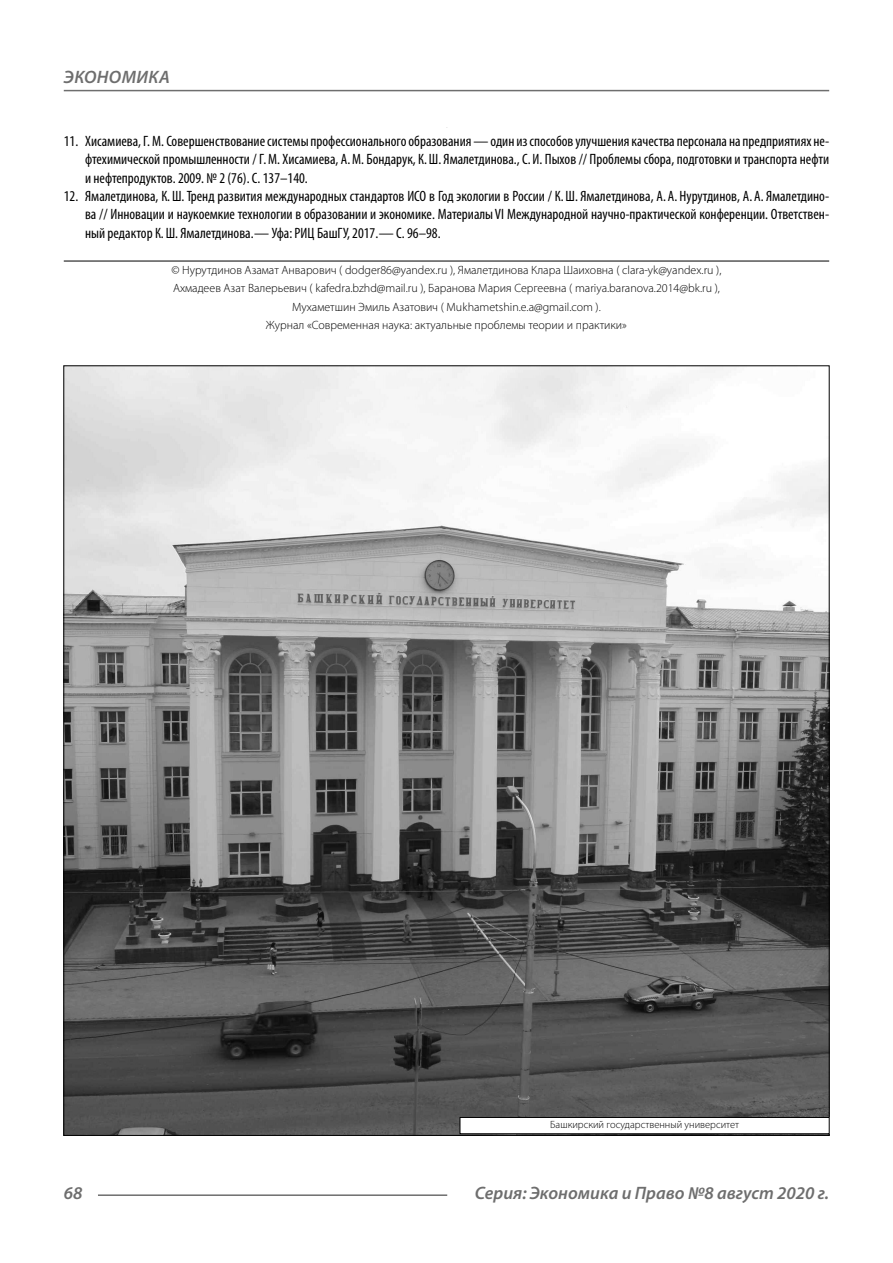
<style>
.page{position:relative;width:893px;height:1263px;background:#fff}
.page>*{position:absolute;margin:0;border:0;box-sizing:border-box;transform-origin:0 0}
.t1{font:italic 600 18px "Myriad Pro";color:#6e6e6e}
.t2{font:condensed 15px/18.3px "Myriad Pro";color:#000;text-align:justify}
.Copy{font:300 12px/18.3px "Myriad Pro";color:#000;text-align:center}
.Author-doc{font:300 10.5px "Myriad Pro";color:#000}
</style>
<div class="page">
<hr style="left:64px;top:261px;width:765px;height:1px;background:#000">
<img style="left:65px;top:367px;width:763px;height:767px">
<div style="left:460px;top:1117px;width:369px;height:17px;background:#fff"></div>
<div style="left:460px;top:1117px;width:370px;height:17px;border:1px solid #000"></div>
<hr style="left:98px;top:1194px;width:349px;height:2px;background:#6e6e6e">
<hr style="left:64px;top:90px;width:765px;height:1px;background:#6e6e6e">
<p class="t1" style="left:64px;top:66px;width:34px">Экономи</p>
<p class="t1" style="left:148px;top:66px;width:22px">ка</p>
<p class="t2" style="left:85px;top:132px;width:746px;text-indent:-21px">11. Хисамиева, Г.М. Совершенствование системы профессионального образования — один из способов улучшения качества персонала на предприятиях не&shy;фтехимической промышленности / Г.М. Хисамиева, А.М. Бондарук, К.Ш. Ямалетдинова., С. И. Пыхов // Проблемы сбора, подготовки и транспорта нефти и нефтепродуктов. 2009. № 2 (76). С. 137–140.</p>
<p class="t2" style="left:85px;top:187px;width:746px;text-indent:-21px">12. Ямалетдинова, К.Ш. Тренд развития международных стандартов ИСО в Год экологии в России / К.Ш. Ямалетдинова, А. А. Нурутдинов, А. А. Ямалетдино&shy;ва // Инновации и наукоемкие технологии в образовании и экономике. МатериалыVI Международной научно-практической конференции. Ответствен&shy;ный редактор К.Ш. Ямалетдинова.— Уфа: РИЦ БашГУ, 2017.— С. 96–98.</p>
<p class="Copy" style="left:171px;top:261px;width:551px">© Нурутдинов Азамат Анварович ( dodger86@yandex.ru ), Ямалетдинова Клара Шаиховна ( clara-yk@yandex.ru ), Ахмадеев Азат Валерьевич ( kafedra.bzhd@mail.ru ), Баранова Мария Сергеевна ( mariya.baranova.2014@bk.ru ), Мухаметшин Эмиль Азатович ( Mukhametshin.e.a@gmail.com ).<br>Журнал «Современная наука: актуальные проблемы теории и практики»</p>
<p class="Author-doc" style="left:550px;top:1118px;width:190px">Башкирский государственный университет</p>
<p class="t1" style="left:64px;top:1182px;width:20px">68</p>
<p class="t1" style="left:475px;top:1182px;width:356px">Серия: Экономика и Право №8 август 2020 г.</p>
</div>
